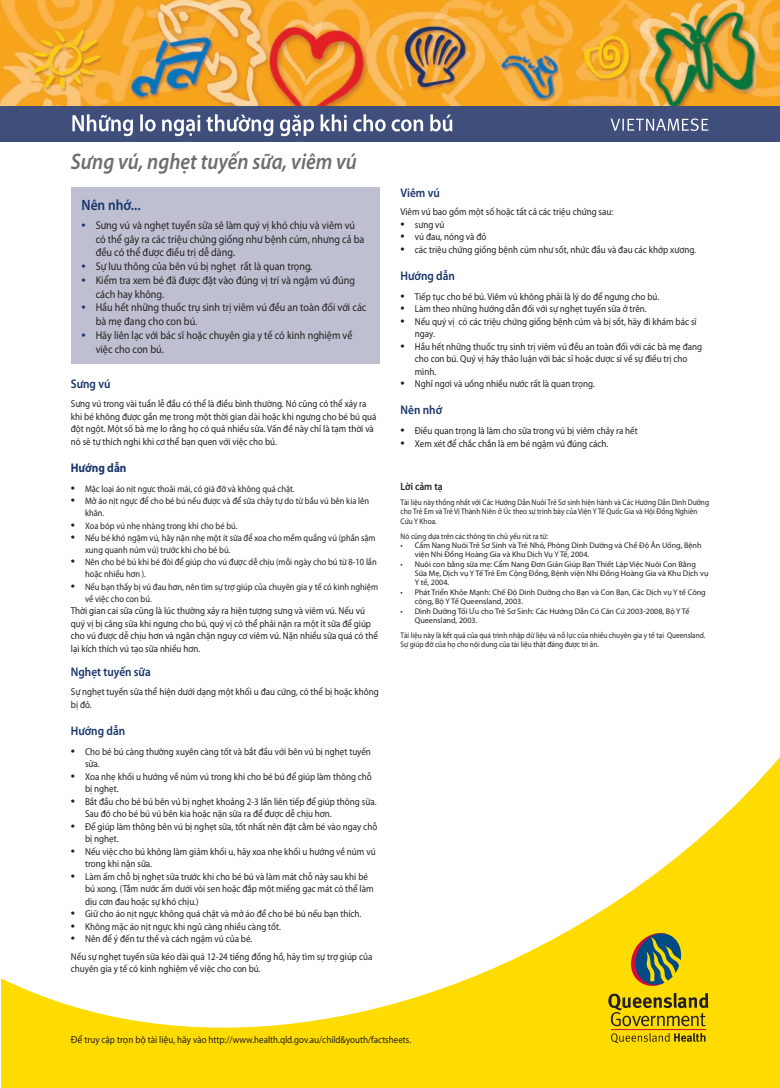
<style>
.page{position:relative;width:780px;height:1088px;background:#fff}
.page>*{position:absolute;margin:0;border:0;box-sizing:border-box;transform-origin:0 0}
.t1{font:italic 600 22.5px "Myriad Pro";color:#6c6d70;scale:.9 1}
.Body_Text_-_Shout_He{font:600 15px "Myriad Pro";color:#173469;scale:.9 1}
.Body_Text_-_Head{font:600 12.5px "Myriad Pro";color:#173469;scale:.9 1}
.Body_Text_-_Head-2{font:700 12.5px "Myriad Pro";color:#173469;scale:.9 1}
.Body_Text_-_Shout_Bu{font:11.25px/13.8px "Myriad Pro";color:#231f20;scale:.9 1}
.Acknowledge_-_Head{font:600 10.62px "Myriad Pro";color:#231f20;scale:.9 1}
.Body_Text_-_Bullets{font:10px/12.5px "Myriad Pro";color:#231f20;scale:.9 1}
.BodyText{font:10px/12.5px "Myriad Pro";color:#231f20;scale:.9 1}
.BodyText-2{font:10px "Myriad Pro";color:#231f20}
.Body_Text_-_Bullets-2{font:9.38px/11.9px "Myriad Pro";color:#231f20;scale:.9 1}
.Acknowledge_-_Bullet{font:8.12px/9.4px "Myriad Pro";color:#231f20}
.Acknowledge_-_BodyTe{font:8.12px/9.4px "Myriad Pro";color:#231f20;scale:.9 1}
.s1{font-size:15px;color:#173469}
.s2{font-size:15px}
</style>
<div class="page">
<svg style="left:1px;top:757px;width:779px;height:331px"></svg>
<img style="left:0;top:0;width:779px;height:106px">
<svg style="left:611px;top:1033px;width:94px;height:10px"></svg>
<hr style="left:611px;top:1029px;width:95px;height:1px;background:#cd0d40">
<svg style="left:608px;top:932px;width:100px;height:94px;background:#c1ad18"></svg>
<div style="left:0;top:106px;width:780px;height:36px;background:#3f4e7b"></div>
<div style="left:71px;top:188px;width:308px;height:176px;background:#bfbfd2"></div>
<svg style="left:72px;top:114px;width:380px;height:22px"></svg>
<svg style="left:610px;top:118px;width:98px;height:13px"></svg>
<p class="t1" style="left:71px;top:147px;width:319px">Sưng vú, nghẹt tuyến sữa, viêm vú</p>
<p class="Body_Text_-_Shout_He" style="left:81px;top:195px;width:67px">Nên nhớ...</p>
<p class="Body_Text_-_Shout_Bu" style="left:96px;top:218px;width:300px;text-indent:-14px"><span class="s1">•</span> Sưng vú và nghẹt tuyến sữa sẽ làm quý vị khó chịu và viêm vú có thể gây ra các triệu chứng giống như bệnh cúm, nhưng cả ba đều có thể được điều trị dễ dàng.</p>
<p class="Body_Text_-_Shout_Bu" style="left:81px;top:259px;width:258px"><span class="s1">•</span> Sự lưu thông của bên vú bị nghẹt rất là quan trọng.</p>
<p class="Body_Text_-_Shout_Bu" style="left:96px;top:273px;width:290px;text-indent:-14px"><span class="s1">•</span> Kiểm tra xem bé đã được đặt vào đúng vị trí và ngậm vú đúng cách hay không.</p>
<p class="Body_Text_-_Shout_Bu" style="left:96px;top:300px;width:302px;text-indent:-14px"><span class="s1">•</span> Hầu hết những thuốc trụ sinh trị viêm vú đều an toàn đối với các bà mẹ đang cho con bú.</p>
<p class="Body_Text_-_Shout_Bu" style="left:96px;top:328px;width:287px;text-indent:-14px"><span class="s1">•</span> Hãy liên lạc với bác sĩ hoặc chuyên gia y tế có kinh nghiệm về việc cho con bú.</p>
<p class="Body_Text_-_Head" style="left:71px;top:375px;width:45px">Sưng vú</p>
<p class="BodyText" style="left:71px;top:397px;width:341px">Sưng vú trong vài tuần lễ đầu có thể là điều bình thường. Nó cũng có thể xảy ra khi bé không được gần mẹ trong một thời gian dài hoặc khi ngưng cho bé bú quá đột ngột. Một số bà mẹ lo rằng họ có quá nhiều sữa. Vấn đề này chỉ là tạm thời và nó sẽ tự thích nghi khi cơ thể bạn quen với việc cho bú.</p>
<p class="Body_Text_-_Head-2" style="left:71px;top:460px;width:63px">Hướng dẫn</p>
<p class="Body_Text_-_Bullets-2" style="left:71px;top:482px;width:250px"><span class="s2">•</span> Mặc loại áo nịt ngực thoải mái, có giá đỡ và không quá chật.</p>
<p class="Body_Text_-_Bullets-2" style="left:85px;top:495px;width:317px;text-indent:-14px"><span class="s2">•</span> Mở áo nịt ngực để cho bé bú nếu được và để sữa chảy tự do từ bầu vú bên kia lên khăn.</p>
<p class="Body_Text_-_Bullets-2" style="left:71px;top:519px;width:187px"><span class="s2">•</span> Xoa bóp vú nhẹ nhàng trong khi cho bé bú.</p>
<p class="Body_Text_-_Bullets-2" style="left:85px;top:532px;width:324px;text-indent:-14px"><span class="s2">•</span> Nếu bé khó ngậm vú, hãy nặn nhẹ một ít sữa để xoa cho mềm quầng vú (phần sậm xung quanh núm vú) trước khi cho bé bú.</p>
<p class="Body_Text_-_Bullets-2" style="left:85px;top:556px;width:325px;text-indent:-14px"><span class="s2">•</span> Nên cho bé bú khi bé đòi để giúp cho vú được dễ chịu (mỗi ngày cho bú từ 8-10 lần hoặc nhiều hơn ).</p>
<p class="Body_Text_-_Bullets-2" style="left:85px;top:580px;width:327px;text-indent:-14px"><span class="s2">•</span> Nếu bạn thấy bị vú đau hơn, nên tìm sự trợ giúp của chuyên gia y tế có kinh nghiệm về việc cho con bú.</p>
<p class="BodyText" style="left:71px;top:604px;width:342px">Thời gian cai sữa cũng là lúc thường xảy ra hiện tượng sưng và viêm vú. Nếu vú quý vị bị căng sữa khi ngưng cho bú, quý vị có thể phải nặn ra một ít sữa để giúp cho vú được dễ chịu hơn và ngăn chặn nguy cơ viêm vú. Nặn nhiều sữa quá có thể lại kích thích vú tạo sữa nhiều hơn.</p>
<p class="Body_Text_-_Head" style="left:71px;top:663px;width:90px">Nghẹt tuyến sữa</p>
<p class="BodyText" style="left:71px;top:685px;width:343px">Sự nghẹt tuyến sữa thể hiện dưới dạng một khối u đau cứng, có thể bị hoặc không bị đỏ.</p>
<p class="Body_Text_-_Head" style="left:71px;top:723px;width:62px">Hướng dẫn</p>
<p class="Body_Text_-_Bullets" style="left:85px;top:745px;width:319px;text-indent:-14px"><span class="s2">•</span> Cho bé bú càng thường xuyên càng tốt và bắt đầu với bên vú bị nghẹt tuyến sữa.</p>
<p class="Body_Text_-_Bullets" style="left:85px;top:770px;width:320px;text-indent:-14px"><span class="s2">•</span> Xoa nhẹ khối u hướng về núm vú trong khi cho bé bú để giúp làm thông chỗ bị nghẹt.</p>
<p class="Body_Text_-_Bullets" style="left:85px;top:795px;width:325px;text-indent:-14px"><span class="s2">•</span> Bắt đầu cho bé bú bên vú bị nghẹt khoảng 2-3 lần liên tiếp để giúp thông sữa.<br>Sau đó cho bé bú vú bên kia hoặc nặn sữa ra để được dễ chịu hơn.</p>
<p class="Body_Text_-_Bullets" style="left:85px;top:820px;width:326px;text-indent:-14px"><span class="s2">•</span> Để giúp làm thông bên vú bị nghẹt sữa, tốt nhất nên đặt cằm bé vào ngay chỗ bị nghẹt.</p>
<p class="Body_Text_-_Bullets" style="left:85px;top:845px;width:324px;text-indent:-14px"><span class="s2">•</span> Nếu việc cho bú không làm giảm khối u, hãy xoa nhẹ khối u hướng về núm vú trong khi nặn sữa.</p>
<p class="Body_Text_-_Bullets" style="left:85px;top:870px;width:322px;text-indent:-14px"><span class="s2">•</span> Làm ấm chỗ bị nghẹt sữa trước khi cho bé bú và làm mát chỗ này sau khi bé bú xong. (Tắm nước ấm dưới vòi sen hoặc đắp một miếng gạc mát có thể làm dịu cơn đau hoặc sự khó chịu.)</p>
<p class="Body_Text_-_Bullets" style="left:71px;top:907px;width:324px"><span class="s2">•</span> Giữ cho áo nịt ngực không quá chặt và mở áo để cho bé bú nếu bạn thích.</p>
<p class="Body_Text_-_Bullets" style="left:71px;top:920px;width:235px"><span class="s2">•</span> Không mặc áo nịt ngực khi ngủ càng nhiều càng tốt.</p>
<p class="Body_Text_-_Bullets" style="left:71px;top:932px;width:203px"><span class="s2">•</span> Nên để ý đến tư thế và cách ngậm vú của bé.</p>
<p class="BodyText" style="left:71px;top:950px;width:336px">Nếu sự nghẹt tuyến sữa kéo dài quá 12-24 tiếng đồng hồ, hãy tìm sự trợ giúp của chuyên gia y tế có kinh nghiệm về việc cho con bú.</p>
<p class="Body_Text_-_Head" style="left:400px;top:185px;width:45px">Viêm vú</p>
<p class="BodyText" style="left:400px;top:205px;width:238px">Viêm vú bao gồm một số hoặc tất cả các triệu chứng sau:</p>
<p class="Body_Text_-_Bullets" style="left:400px;top:218px;width:50px"><span class="s2">•</span> sưng vú</p>
<p class="Body_Text_-_Bullets" style="left:400px;top:230px;width:97px"><span class="s2">•</span> vú đau, nóng và đỏ</p>
<p class="Body_Text_-_Bullets" style="left:400px;top:243px;width:330px"><span class="s2">•</span> các triệu chứng giống bệnh cúm như sốt, nhức đầu và đau các khớp xương.</p>
<p class="Body_Text_-_Head" style="left:400px;top:268px;width:62px">Hướng dẫn</p>
<p class="Body_Text_-_Bullets" style="left:400px;top:290px;width:289px"><span class="s2">•</span> Tiếp tục cho bé bú. Viêm vú không phải là lý do để ngưng cho bú.</p>
<p class="Body_Text_-_Bullets" style="left:400px;top:302px;width:275px"><span class="s2">•</span> Làm theo những hướng dẫn đối với sự nghẹt tuyến sữa ở trên.</p>
<p class="Body_Text_-_Bullets" style="left:415px;top:315px;width:315px;text-indent:-14px"><span class="s2">•</span> Nếu quý vị có các triệu chứng giống bệnh cúm và bị sốt, hãy đi khám bác sĩ ngay.</p>
<p class="Body_Text_-_Bullets" style="left:415px;top:340px;width:321px;text-indent:-14px"><span class="s2">•</span> Hầu hết những thuốc trụ sinh trị viêm vú đều an toàn đối với các bà mẹ đang cho con bú. Quý vị hãy thảo luận với bác sĩ hoặc dược sĩ về sự điều trị cho mình.</p>
<p class="Body_Text_-_Bullets" style="left:400px;top:377px;width:217px"><span class="s2">•</span> Nghỉ ngơi và uống nhiều nước rất là quan trọng.</p>
<p class="Body_Text_-_Head" style="left:400px;top:402px;width:48px">Nên nhớ</p>
<p class="Body_Text_-_Bullets" style="left:400px;top:424px;width:265px"><span class="s2">•</span> Ðiều quan trọng là làm cho sữa trong vú bị viêm chảy ra hết</p>
<p class="Body_Text_-_Bullets" style="left:400px;top:437px;width:232px"><span class="s2">•</span> Xem xét để chắc chắn là em bé ngậm vú đúng cách.</p>
<p class="Acknowledge_-_Head" style="left:400px;top:480px;width:48px">Lời cảm tạ</p>
<p class="Acknowledge_-_BodyTe" style="left:400px;top:497px;width:344px">Tài liệu này thống nhất với Các Hướng Dẫn Nuôi Trẻ Sơ sinh hiện hành và Các Hướng Dẫn Dinh Dưỡng cho Trẻ Em và Trẻ Vị Thành Niên ở Úc theo sự trình bày của Viện Y Tế Quốc Gia và Hội Đồng Nghiên<br>Cứu Y Khoa.</p>
<p class="Acknowledge_-_BodyTe" style="left:400px;top:531px;width:165px">Nó cũng dựa trên các thông tin chủ yếu rút ra từ:</p>
<p class="Acknowledge_-_Bullet" style="left:415px;top:540px;width:288px;text-indent:-14px">• Cẩm Nang Nuôi Trẻ Sơ Sinh và Trẻ Nhỏ, Phòng Dinh Dưỡng và Chế Độ Ăn Uống, Bệnh viện Nhi Đồng Hoàng Gia và Khu Dịch Vụ Y Tế, 2004.</p>
<p class="Acknowledge_-_Bullet" style="left:415px;top:559px;width:295px;text-indent:-14px">• Nuôi con bằng sữa mẹ: Cẩm Nang Đơn Giản Giúp Bạn Thiết Lập Việc Nuôi Con Bằng<br>Sữa Mẹ, Dịch vụ Y Tế Trẻ Em Cộng Đồng, Bệnh viện Nhi Đồng Hoàng Gia và Khu Dịch vụ<br>Y tế, 2004.</p>
<p class="Acknowledge_-_Bullet" style="left:415px;top:587px;width:292px;text-indent:-14px">• Phát Triển Khỏe Mạnh: Chế Độ Dinh Dưỡng cho Bạn và Con Bạn, Các Dịch vụ Y tế Công cộng, Bộ Y Tế Queensland, 2003.</p>
<p class="Acknowledge_-_Bullet" style="left:415px;top:606px;width:276px;text-indent:-14px">• Dinh Dưỡng Tối Ưu cho Trẻ Sơ Sinh: Các Hướng Dẫn Có Căn Cứ 2003-2008, Bộ Y Tế<br>Queensland, 2003.</p>
<p class="Acknowledge_-_BodyTe" style="left:400px;top:630px;width:340px">Tài liệu này là kết quả của quá trình nhập dữ liệu và nỗ lực của nhiều chuyên gia y tế tại Queensland.<br>Sự giúp đỡ của họ cho nội dung của tài liệu thật đáng được tri ân.</p>
<p class="BodyText-2" style="left:71px;top:1033px;width:342px">Để truy cập trọn bộ tài liệu, hăy vào http://www.health.qld.gov.au/child&amp;youth/factsheets.</p>
</div>
